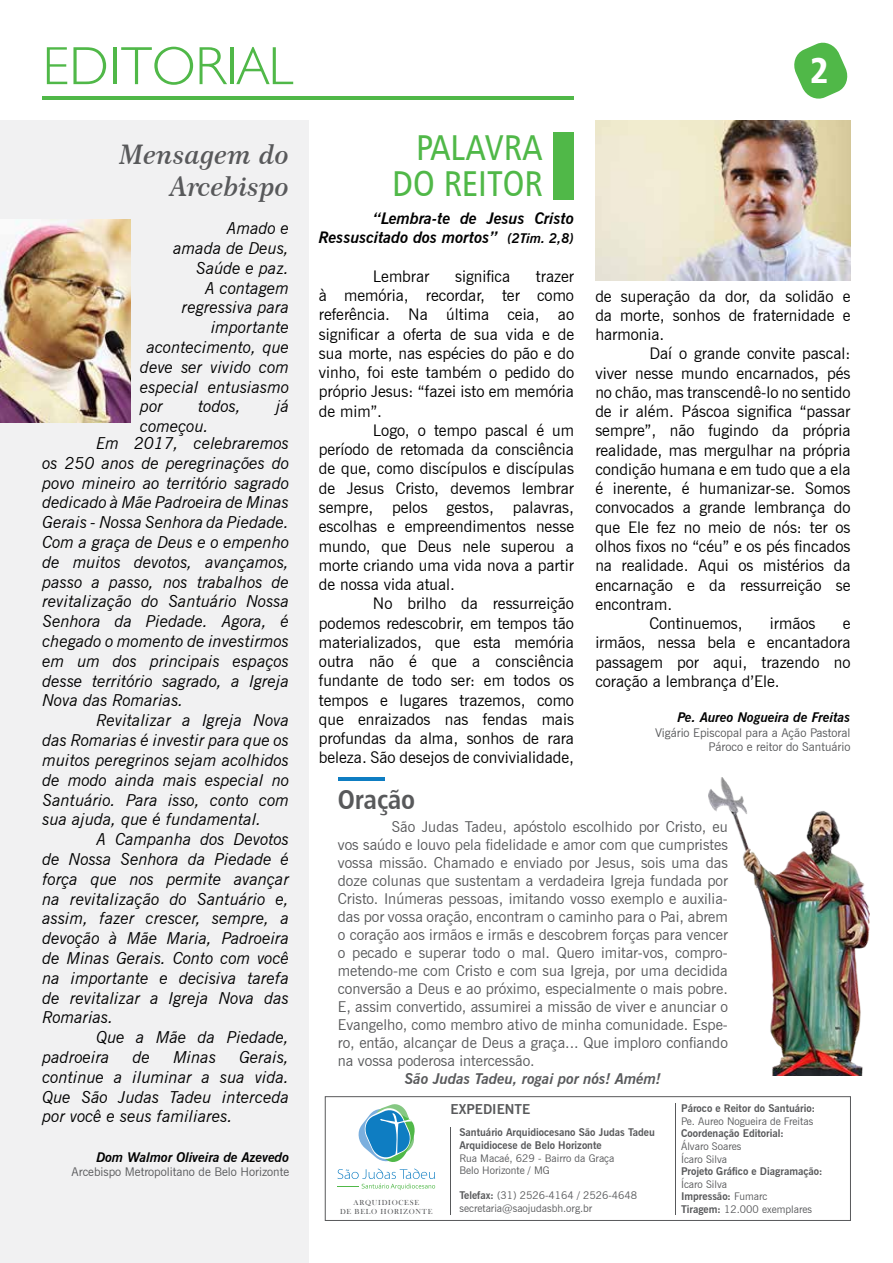
<style>
.page{position:relative;width:893px;height:1263px;background:#fff}
.page>*{position:absolute;margin:0;border:0;box-sizing:border-box;transform-origin:0 0}
.t1{font:300 54px "Humanist 521 BT";color:#50b848}
.t2{font:36px/36px "Humanist 777 BT Roman Condensed B";color:#50b848;text-align:right}
.t3{font:36px "Humanist 777 BT Black Condensed B";color:#fff}
.t4{font:27px/32.4px "Century 751 BT Semi Bold Italic B";color:#58595b;text-align:right}
.t5{font:27px "Humanist 777 BT Bold Condensed B";color:#58595b}
.t6{font:italic 16.5px/19.8px "News Gothic BT";color:#000;text-align:justify}
.t7{font:16.05px/19.2px "News Gothic BT";color:#000;text-align:justify}
.t8{font:italic 700 16.05px/19.2px "News Gothic BT";color:#000;text-align:right}
.t9{font:15px/18px "News Gothic BT";color:#58595b;text-align:justify}
.t10{font:italic 700 15px "News Gothic BT";color:#58595b}
.t11{font:italic 700 13.5px "News Gothic BT";color:#000}
.t12{font:700 13.5px "News Gothic BT";color:#58595b}
.t13{font:12px/14.4px "News Gothic BT";color:#58595b;text-align:right}
.t14{font:10.5px/12.6px "News Gothic BT";color:#58595b}
.t15{font:700 10.5px/12.6px "News Gothic BT";color:#58595b}
.t16{font:7.5px/9px "Bask Old Face";letter-spacing:.1em;color:#58595b;text-align:center}
.s1{font-size:13.5px}
.s2{font-weight:700}
</style>
<div class="page">
<div style="left:0;top:120px;width:308px;height:1143px;background:#f1f1f2"></div>
<svg style="left:794px;top:42px;width:54px;height:57px"></svg>
<hr style="left:43px;top:96px;width:531px;height:4px;background:#50b848">
<div style="left:325px;top:1096px;width:526px;height:125px;background:#fff;border:1px solid #58595b"></div>
<svg style="left:337px;top:1104px;width:98px;height:86px"></svg>
<hr style="left:450px;top:1127px;width:1px;height:88px;background:#58595b">
<hr style="left:675px;top:1103px;width:1px;height:112px;background:#58595b">
<img style="left:0;top:219px;width:131px;height:203px">
<img style="left:708px;top:778px;width:162px;height:298px">
<hr style="left:338px;top:777px;width:46px;height:3px;background:#0e7dc2">
<div style="left:554px;top:132px;width:20px;height:67px;background:#50b848"></div>
<img style="left:595px;top:120px;width:255px;height:161px">
<h1 class="t1" style="left:43px;top:33px;width:253px">EDITORIAL</h1>
<h2 class="t3" style="left:810px;top:48px;width:20px">2</h2>
<h3 class="t4" style="left:120px;top:138px;width:171px">Mensagem do<br>Arcebispo</h3>
<p class="t6" style="left:227px;top:218px;width:64px">Amado e</p>
<p class="t6" style="left:174px;top:238px;width:117px">amada de Deus,</p>
<p class="t6" style="left:196px;top:258px;width:94px">Saúde e paz.</p>
<p class="t6" style="left:205px;top:278px;width:86px">A contagem</p>
<p class="t6" style="left:182px;top:298px;width:109px">regressiva para</p>
<p class="t6" style="left:211px;top:317px;width:80px">importante</p>
<p class="t6" style="left:147px;top:337px;width:144px">acontecimento, que</p>
<p class="t6" style="left:140px;top:357px;width:150px">deve ser vivido com</p>
<p class="t6" style="left:140px;top:377px;width:150px">especial entusiasmo</p>
<p class="t6" style="left:140px;top:397px;width:24px">por</p>
<p class="t6" style="left:198px;top:397px;width:44px">todos,</p>
<p class="t6" style="left:276px;top:397px;width:14px">já</p>
<p class="t6" style="left:140px;top:416px;width:70px">começou.</p>
<p class="t6" style="left:43px;top:433px;width:248px;text-indent:54px">Em 2017, celebraremos os 250 anos de peregrinações do povo mineiro ao território sagrado dedicado à Mãe Padroeira de Minas Gerais - Nossa Senhora da Piedade.<br>Com a graça de Deus e o empenho de muitos devotos, avançamos, passo a passo, nos trabalhos de revitalização do Santuário Nossa Senhora da Piedade. Agora, é chegado o momento de investirmos em um dos principais espaços desse território sagrado, a Igreja Nova das Romarias.</p>
<p class="t6" style="left:43px;top:710px;width:248px;text-indent:54px">Revitalizar a Igreja Nova das Romarias é investir para que os muitos peregrinos sejam acolhidos de modo ainda mais especial no Santuário. Para isso, conto com sua ajuda, que é fundamental.</p>
<p class="t6" style="left:43px;top:829px;width:248px;text-indent:54px">A Campanha dos Devotos de Nossa Senhora da Piedade é força que nos permite avançar na revitalização do Santuário e, assim, fazer crescer, sempre, a devoção à Mãe Maria, Padroeira de Minas Gerais. Conto com você na importante e decisiva tarefa de revitalizar a Igreja Nova das Romarias.</p>
<p class="t6" style="left:43px;top:1027px;width:248px;text-indent:54px">Que a Mãe da Piedade, padroeira</p>
<p class="t6" style="left:43px;top:1047px;width:248px;text-indent:197px">Gerais, continue a iluminar a sua vida.<br>Que São Judas Tadeu interceda por você e seus familiares.</p>
<p class="t11" style="left:97px;top:1149px;width:194px">Dom Walmor Oliveira de Azevedo</p>
<p class="t13" style="left:72px;top:1165px;width:219px">Arcebispo Metropolitano de Belo Horizonte</p>
<p class="t6" style="left:133px;top:1047px;width:19px">de</p>
<p class="t6" style="left:173px;top:1047px;width:44px">Minas</p>
<h2 class="t2" style="left:392px;top:129px;width:152px">PALAVRA<br>DO REITOR</h2>
<p class="t8" style="left:319px;top:209px;width:257px">“Lembra-te de Jesus Cristo<br>Ressuscitado dos mortos” <span class="s1">(2Tim. 2,8)</span></p>
<p class="t7" style="left:373px;top:266px;width:58px">Lembrar</p>
<p class="t7" style="left:455px;top:266px;width:57px">significa</p>
<p class="t7" style="left:319px;top:266px;width:257px;text-indent:217px">trazer à memória, recordar, ter como referência. Na última ceia, ao significar a oferta de sua vida e de sua morte, nas espécies do pão e do vinho, foi este também o pedido do próprio Jesus: “fazei isto em memória de mim”.</p>
<p class="t7" style="left:319px;top:421px;width:257px;text-indent:54px">Logo, o tempo pascal é um período de retomada da consciência de que, como discípulos e discípulas de Jesus Cristo, devemos lembrar sempre, pelos gestos, palavras, escolhas e empreendimentos nesse mundo, que Deus nele superou a morte criando uma vida nova a partir de nossa vida atual.</p>
<p class="t7" style="left:319px;top:594px;width:257px;text-indent:54px">No brilho da ressurreição podemos redescobrir, em tempos tão materializados, que esta memória outra não é que a consciência fundante de todo ser: em todos os tempos e lugares trazemos, como que enraizados nas fendas mais profundas da alma, sonhos de rara beleza. São desejos de convivialidade,</p>
<h3 class="t5" style="left:338px;top:783px;width:79px">Oração</h3>
<p class="t7" style="left:595px;top:286px;width:257px">de superação da dor, da solidão e da morte, sonhos de fraternidade e harmonia.</p>
<p class="t7" style="left:649px;top:344px;width:203px">Daí o grande convite pascal:</p>
<p class="t7" style="left:595px;top:363px;width:257px">viver nesse mundo encarnados, pés</p>
<p class="t7" style="left:595px;top:382px;width:257px">no chão, mas transcendê-lo no sentido</p>
<p class="t7" style="left:595px;top:402px;width:257px">de ir além. Páscoa significa “passar</p>
<p class="t7" style="left:595px;top:421px;width:257px">sempre”, não fugindo da própria</p>
<p class="t7" style="left:595px;top:440px;width:257px">realidade, mas mergulhar na própria</p>
<p class="t7" style="left:595px;top:459px;width:257px">condição humana e em tudo que a ela</p>
<p class="t7" style="left:595px;top:479px;width:257px">é inerente, é humanizar-se. Somos</p>
<p class="t7" style="left:595px;top:498px;width:257px">convocados a grande lembrança do</p>
<p class="t7" style="left:595px;top:517px;width:257px">que Ele fez no meio de nós: ter os</p>
<p class="t7" style="left:595px;top:537px;width:257px">olhos fixos no “céu” e os pés fincados</p>
<p class="t7" style="left:595px;top:556px;width:257px">na realidade. Aqui os mistérios da</p>
<p class="t7" style="left:595px;top:575px;width:257px">encarnação e da ressurreição se</p>
<p class="t7" style="left:595px;top:594px;width:78px">encontram.</p>
<p class="t7" style="left:649px;top:614px;width:95px">Continuemos,</p>
<p class="t7" style="left:770px;top:614px;width:47px">irmãos</p>
<p class="t7" style="left:595px;top:614px;width:257px;text-indent:247px">e irmãos, nessa bela e encantadora passagem por aqui, trazendo no coração a lembrança d’Ele.</p>
<p class="t11" style="left:677px;top:709px;width:174px">Pe. Aureo Nogueira de Freitas</p>
<p class="t13" style="left:655px;top:725px;width:197px">Vigário Episcopal para a Ação Pastoral<br>Pároco e reitor do Santuário</p>
<p class="t9" style="left:338px;top:818px;width:392px;text-indent:54px">São Judas Tadeu, apóstolo escolhido por Cristo, eu vos saúdo e louvo pela fidelidade e amor com que cumpristes vossa missão. Chamado e enviado por Jesus, sois uma das doze colunas que sustentam a verdadeira Igreja fundada por Cristo. Inúmeras pessoas, imitando vosso exemplo e auxilia&shy;das por vossa oração, encontram o caminho para o Pai, abrem o coração aos irmãos e irmãs e descobrem forças para vencer o pecado e superar todo o mal. Quero imitar-vos, compro&shy;metendo-me com Cristo e com sua Igreja, por uma decidida conversão a Deus e ao próximo, especialmente o mais pobre.<br>E, assim convertido, assumirei a missão de viver e anunciar o Evangelho, como membro ativo de minha comunidade. Espe&shy;ro, então, alcançar de Deus a graça... Que imploro confiando na vossa poderosa intercessão.</p>
<p class="t10" style="left:405px;top:1070px;width:258px">São Judas Tadeu, rogai por nós! Amém!</p>
<p class="t16" style="left:340px;top:1198px;width:94px">ARQUIDIOCESE<br>DE BELO HORIZONTE</p>
<p class="t12" style="left:450px;top:1101px;width:81px">EXPEDIENTE</p>
<p class="t15" style="left:681px;top:1102px;width:136px">Pároco e Reitor do Santuário:</p>
<p class="t14" style="left:681px;top:1115px;width:134px">Pe. Aureo Nogueira de Freitas</p>
<p class="t15" style="left:681px;top:1127px;width:104px">Coordenação Editorial:</p>
<p class="t14" style="left:681px;top:1140px;width:62px">Álvaro Soares<br>Ícaro Silva</p>
<p class="t15" style="left:681px;top:1165px;width:143px">Projeto Gráfico e Diagramação:</p>
<p class="t14" style="left:681px;top:1178px;width:133px">Ícaro Silva<br><span class="s2">Impressão:</span> Fumarc<br><span class="s2">Tiragem:</span> 12.000 exemplares</p>
<p class="t15" style="left:459px;top:1126px;width:197px">Santuário Arquidiocesano São Judas Tadeu<br>Arquidiocese de Belo Horizonte</p>
<p class="t14" style="left:459px;top:1151px;width:157px">Rua Macaé, 629 - Bairro da Graça<br>Belo Horizonte / MG</p>
<p class="t14" style="left:459px;top:1189px;width:179px"><span class="s2">Telefax:</span> (31) 2526-4164 / 2526-4648 secretaria@saojudasbh.org.br</p>
</div>
